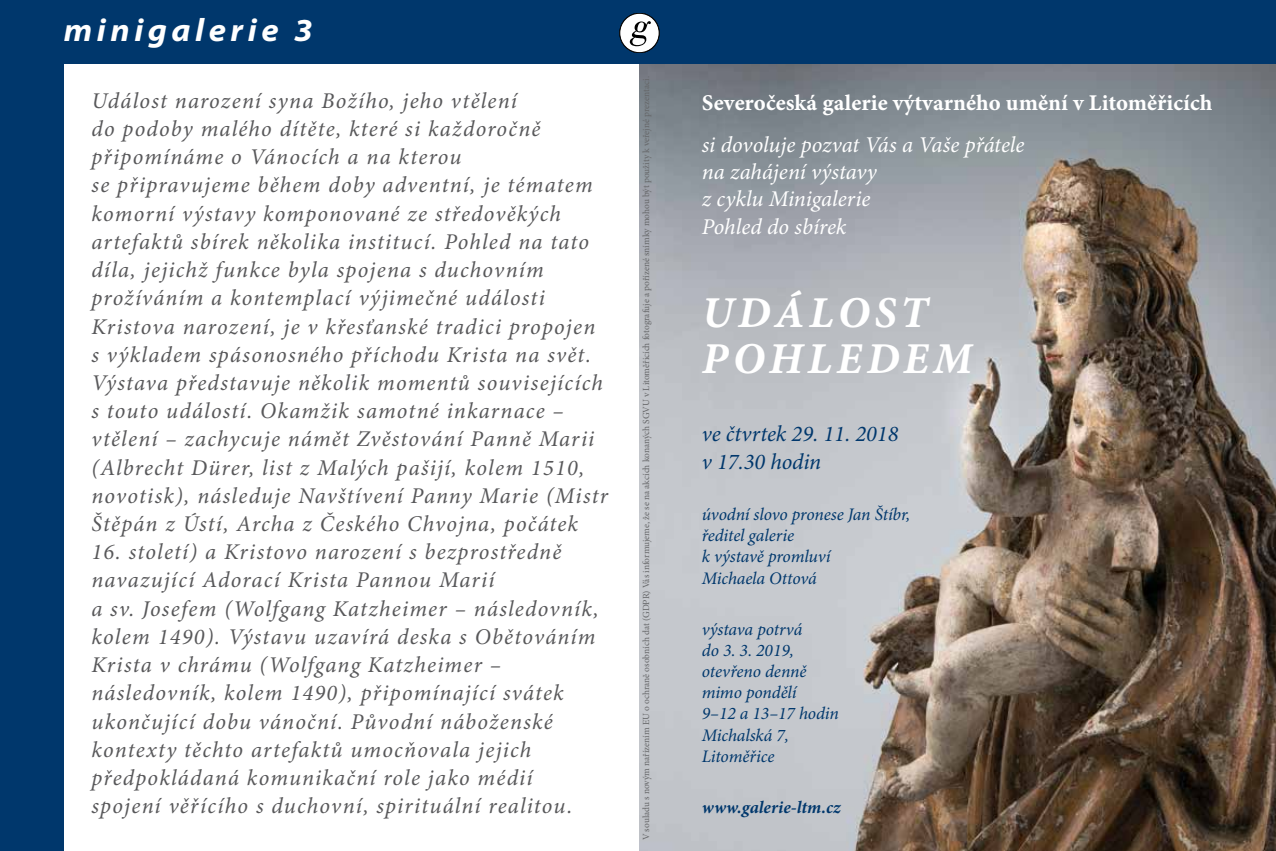
<style>
.page{position:relative;width:1276px;height:851px;background:#fff}
.page>*{position:absolute;margin:0;border:0;box-sizing:border-box;transform-origin:0 0}
.t1{font:44.1px/45.6px "Minion Pro Bold It Capt";letter-spacing:.1em;color:#fff}
.t2{font:italic 700 semi-expanded 32.1px "Myriad Pro";letter-spacing:.14em;color:#fff}
.t3{font:italic 22.5px/28.2px "Minion Pro";letter-spacing:.05em;color:#58585a}
.t4{font:italic 22.5px/27.5px "Minion Pro";letter-spacing:-.005em;color:#fff}
.t5{font:22.5px "Minion Pro Bold Capt";letter-spacing:.005em;color:#fff}
.t6{font:italic 22.5px/28.2px "Minion Pro";color:#00376c}
.t7{font:italic 17.7px/21.1px "Minion Pro";letter-spacing:-.01em;color:#00376c}
.t8{font:italic 700 17.7px "Minion Pro";letter-spacing:.005em;color:#00376c}
.t9{font:9.3px "Minion Pro";color:#646567}
</style>
<div class="page">
<img style="left:639px;top:64px;width:637px;height:786px">
<div style="left:0;top:0;width:1276px;height:64px;background:#00376c"></div>
<div style="left:620px;top:13px;width:39px;height:40px;background:#fff;border-radius:50%"></div>
<div style="left:620px;top:13px;width:39px;height:40px;border:1px solid #000;border-radius:50%"></div>
<svg style="left:630px;top:21px;width:21px;height:25px"></svg>
<div style="left:0;top:0;width:64px;height:850px;background:#00376c"></div>
<h2 class="t2" style="left:64px;top:13px;width:250px">minigalerie 3</h2>
<p class="t3" style="left:91px;top:87px;width:518px">Událost narození syna Božího, jeho vtělení<br>do podoby malého dítěte, které si každoročně připomínáme o Vánocích a na kterou<br>se připravujeme během doby adventní, je tématem komorní výstavy komponované ze středověkých artefaktů sbírek několika institucí. Pohled na tato díla, jejichž funkce byla spojena s duchovním prožíváním a kontemplací výjimečné události Kristova narození, je v křesťanské tradici propojen s výkladem spásonosného příchodu Krista na svět.<br>Výstava představuje několik momentů souvisejících s touto událostí. Okamžik samotné inkarnace – vtělení – zachycuje námět Zvěstování Panně Marii (Albrecht Dürer, list z Malých pašijí, kolem 1510, novotisk), následuje Navštívení Panny Marie (Mistr Štěpán z Ústí, Archa z Českého Chvojna, počátek</p>
<p class="t3" style="left:91px;top:538px;width:509px">16. století) a Kristovo narození s bezprostředně navazující Adorací Krista Pannou Marií<br>a sv. Josefem (Wolfgang Katzheimer – následovník, kolem 1490). Výstavu uzavírá deska s Obětováním Krista v chrámu (Wolfgang Katzheimer – následovník, kolem 1490), připomínající svátek ukončující dobu vánoční. Původní náboženské kontexty těchto artefaktů umocňovala jejich předpokládaná komunikační role jako médií spojení věřícího s duchovní, spirituální realitou.</p>
<p class="t9" style="left:640px;top:840px;width:765px;rotate:-90deg">V souladu s novým nařízením EU o ochraně osobních dat (GDPR) Vás informujeme, že se na akcích konaných SGVU v Litoměřicích fotografuje a pořízené snímky mohou být použity k veřejné prezentaci.</p>
<p class="t5" style="left:702px;top:89px;width:512px">Severočeská galerie výtvarného umění v Litoměřicích</p>
<p class="t4" style="left:702px;top:132px;width:324px">si dovoluje pozvat Vás a Vaše přátele na zahájení výstavy<br>z cyklu Minigalerie<br>Pohled do sbírek</p>
<h1 class="t1" style="left:702px;top:292px;width:273px">UDÁLOST<br>POHLEDEM</h1>
<p class="t6" style="left:702px;top:420px;width:198px">ve čtvrtek 29. 11. 2018 v 17.30 hodin</p>
<p class="t7" style="left:702px;top:504px;width:210px">úvodní slovo pronese Jan Štíbr, ředitel galerie<br>k výstavě promluví<br>Michaela Ottová</p>
<p class="t7" style="left:702px;top:619px;width:139px">výstava potrvá<br>do 3. 3. 2019, otevřeno denně mimo pondělí<br>9–12 a 13–17 hodin<br>Michalská 7,<br>Litoměřice</p>
<p class="t8" style="left:702px;top:796px;width:140px">www.galerie-ltm.cz</p>
</div>
